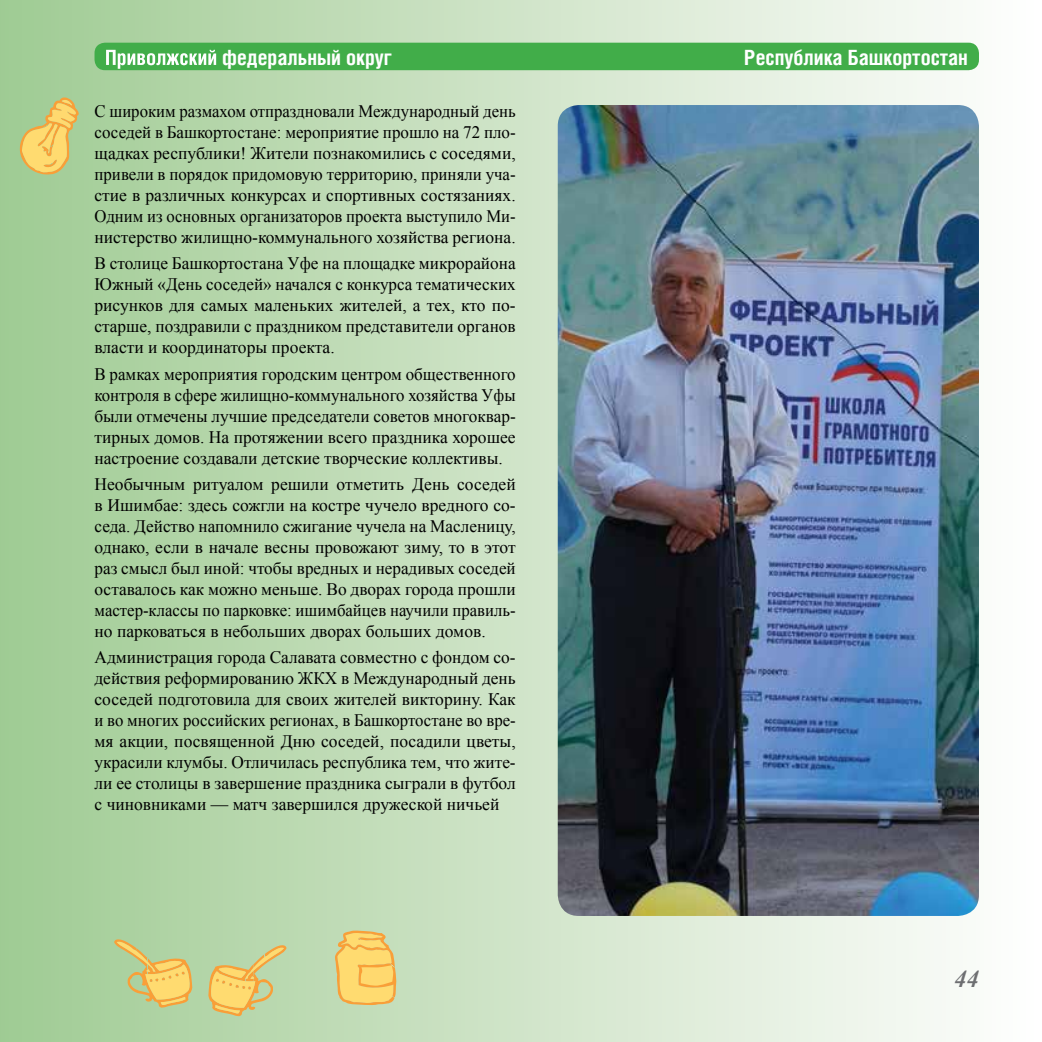
<style>
.page{position:relative;width:1042px;height:1042px;background:#fff}
.page>*{position:absolute;margin:0;border:0;box-sizing:border-box;transform-origin:0 0}
.t1{font:italic 700 24.5px "Times New Roman";color:#6d6e71}
.t2{font:700 condensed 21px "Helios Cond";color:#fff}
.t3{font:17.5px/21px "Times New Roman";color:#000;text-align:justify}
.t4{font:17.5px/21px "Times New Roman";color:#000;text-align:justify;scale:.96 1}
</style>
<div class="page">
<div style="left:0;top:0;width:1042px;height:1042px;background:linear-gradient(to right,#a0cb93,#fffefe)"></div>
<svg style="left:335px;top:930px;width:61px;height:75px"></svg>
<svg style="left:208px;top:943px;width:78px;height:74px"></svg>
<svg style="left:114px;top:937px;width:78px;height:72px"></svg>
<svg style="left:19px;top:96px;width:60px;height:79px"></svg>
<img style="left:558px;top:105px;width:421px;height:811px">
<div style="left:94px;top:43px;width:885px;height:27px;background:#41ad49;border-radius:10px"></div>
<p class="t2" style="left:105px;top:45px;width:288px">Приволжский федеральный округ</p>
<p class="t2" style="left:744px;top:45px;width:225px">Республика Башкортостан</p>
<p class="t4" style="left:94px;top:101px;width:440px">С широким размахом отпраздновали Международный день соседей в Башкортостане: мероприятие прошло на 72 пло&shy;щадках республики! Жители познакомились с соседями, привели в порядок придомовую территорию, приняли уча&shy;стие в различных конкурсах и спортивных состязаниях.<br>Одним из основных организаторов проекта выступило Ми&shy;нистерство жилищно-коммунального хозяйства региона.</p>
<p class="t3" style="left:94px;top:253px;width:423px">В столице Башкортостана Уфе на площадке микрорайона Южный «День соседей» начался с конкурса тематических рисунков для самых маленьких жителей, а тех, кто по&shy;старше, поздравили с праздником представители органов власти и координаторы проекта.</p>
<p class="t3" style="left:94px;top:363px;width:423px">В рамках мероприятия городским центром общественного контроля в сфере жилищно-коммунального хозяйства Уфы были отмечены лучшие председатели советов многоквар&shy;тирных домов. На протяжении всего праздника хорошее настроение создавали детские творческие коллективы.</p>
<p class="t3" style="left:94px;top:473px;width:423px">Необычным ритуалом решили отметить День соседей в Ишимбае: здесь сожгли на костре чучело вредного со&shy;седа. Действо напомнило сжигание чучела на Масленицу, однако, если в начале весны провожают зиму, то в этот раз смысл был иной: чтобы вредных и нерадивых соседей оставалось как можно меньше. Во дворах города прошли мастер-классы по парковке: ишимбайцев научили правиль&shy;но парковаться в небольших дворах больших домов.</p>
<p class="t3" style="left:94px;top:647px;width:423px">Администрация города Салавата совместно с фондом со&shy;действия реформированию ЖКХ в Международный день соседей подготовила для своих жителей викторину. Как и во многих российских регионах, в Башкортостане во вре&shy;мя акции, посвященной Дню соседей, посадили цветы, украсили клумбы. Отличилась республика тем, что жите&shy;ли ее столицы в завершение праздника сыграли в футбол с чиновниками — матч завершился дружеской ничьей</p>
<h1 class="t1" style="left:954px;top:962px;width:26px">44</h1>
</div>
